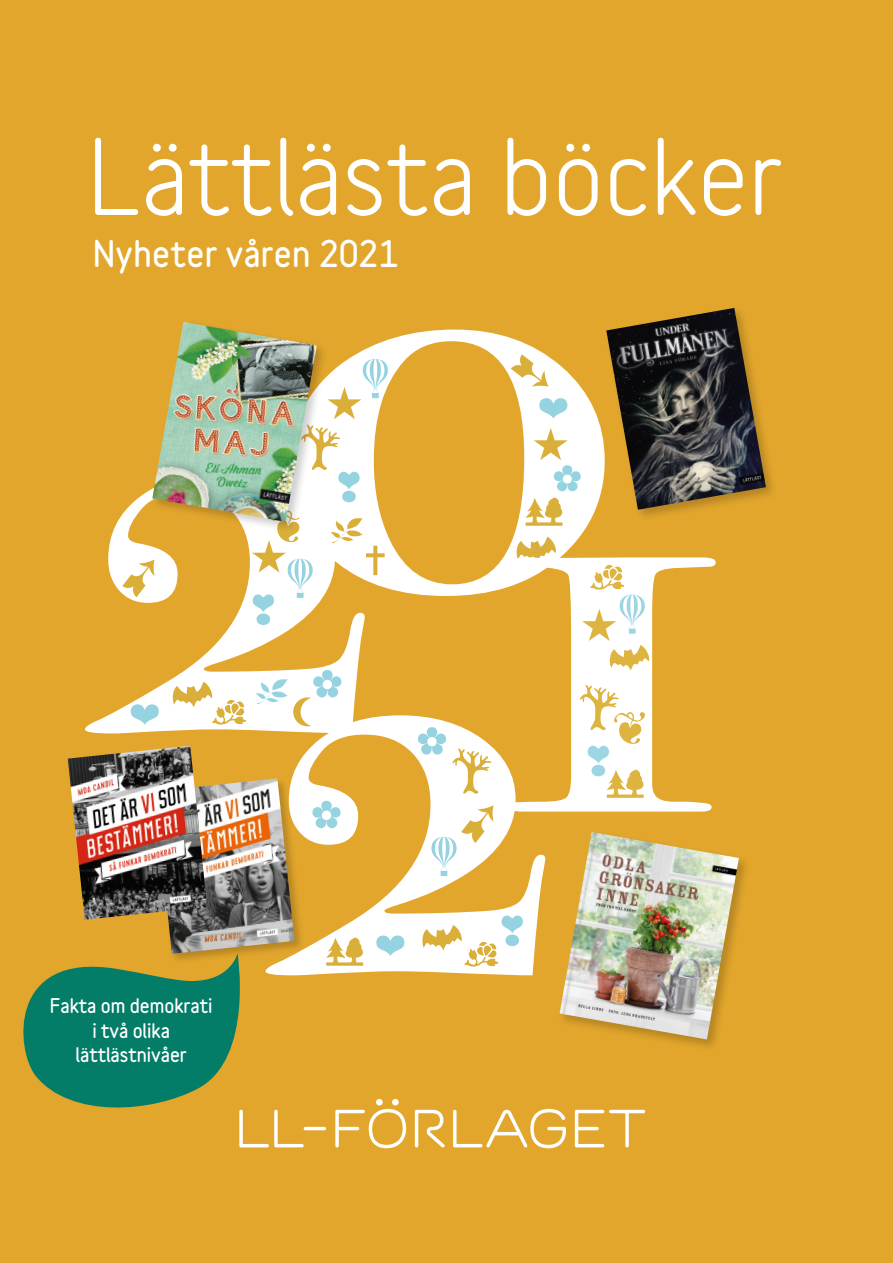
<style>
.page{position:relative;width:893px;height:1263px;background:#e2a62c}
.page>*{position:absolute;margin:0;border:0;box-sizing:border-box;transform-origin:0 0}
.Huvudrubrik_nivå_1{font:700 99px "Variable";color:#fff}
.Underrubrik_nivå1{font:900 33px "Variable";letter-spacing:.015em;color:#fff}
.t1{font:900 18.15px/24.3px "Variable";color:#fff;text-align:center}
</style>
<div class="page">
<svg style="left:415px;top:1110px;width:30px;height:37px"></svg>
<svg style="left:453px;top:1109px;width:113px;height:39px"></svg>
<svg style="left:575px;top:1110px;width:70px;height:37px"></svg>
<svg style="left:85px;top:490px;width:279px;height:243px"></svg>
<svg style="left:131px;top:704px;width:28px;height:21px"></svg>
<svg style="left:171px;top:682px;width:75px;height:42px"></svg>
<svg style="left:122px;top:559px;width:33px;height:38px"></svg>
<svg style="left:256px;top:670px;width:85px;height:56px;background:#eaf3f1"></svg>
<svg style="left:265px;top:715px;width:280px;height:260px"></svg>
<svg style="left:418px;top:727px;width:28px;height:28px"></svg>
<svg style="left:312px;top:801px;width:29px;height:27px"></svg>
<svg style="left:452px;top:748px;width:40px;height:46px"></svg>
<svg style="left:421px;top:915px;width:102px;height:51px;background:#f1eedc"></svg>
<svg style="left:431px;top:805px;width:63px;height:71px;background:#f1eddb"></svg>
<svg style="left:328px;top:330px;width:276px;height:266px"></svg>
<svg style="left:515px;top:537px;width:42px;height:20px"></svg>
<svg style="left:539px;top:398px;width:28px;height:21px"></svg>
<svg style="left:534px;top:428px;width:47px;height:63px;background:#ecefe2"></svg>
<svg style="left:236px;top:425px;width:149px;height:200px"></svg>
<svg style="left:525px;top:498px;width:37px;height:28px"></svg>
<svg style="left:511px;top:354px;width:38px;height:33px"></svg>
<svg style="left:328px;top:359px;width:60px;height:60px"></svg>
<div style="left:150px;top:320px;width:178px;height:214px;background:#000;opacity:.2"></div>
<img style="left:152px;top:322px;width:165px;height:200px">
<div style="left:153px;top:776px;width:152px;height:189px;background:#000;opacity:.2"></div>
<img style="left:155px;top:778px;width:139px;height:157px">
<div style="left:604px;top:306px;width:174px;height:216px;background:#000;opacity:.2"></div>
<img style="left:606px;top:308px;width:160px;height:202px">
<svg style="left:509px;top:557px;width:207px;height:255px"></svg>
<svg style="left:582px;top:565px;width:68px;height:105px;background:#f4f0dd"></svg>
<svg style="left:580px;top:685px;width:65px;height:113px;background:#f3edd7"></svg>
<div style="left:557px;top:830px;width:194px;height:221px;background:#000;opacity:.2"></div>
<img style="left:560px;top:832px;width:179px;height:207px">
<img style="left:68px;top:746px;width:139px;height:174px">
<svg style="left:23px;top:935px;width:383px;height:213px"></svg>
<div style="left:45px;top:994px;width:172px;height:73px;background:#037c68"></div>
<h1 class="Huvudrubrik_nivå_1" style="left:87px;top:94px;width:696px">Lättlästa böcker</h1>
<h1 class="Underrubrik_nivå1" style="left:93px;top:228px;width:307px">Nyheter våren 2021</h1>
<p class="t1" style="left:50px;top:993px;width:164px">Fakta om demokrati i två olika lättlästnivåer</p>
</div>
